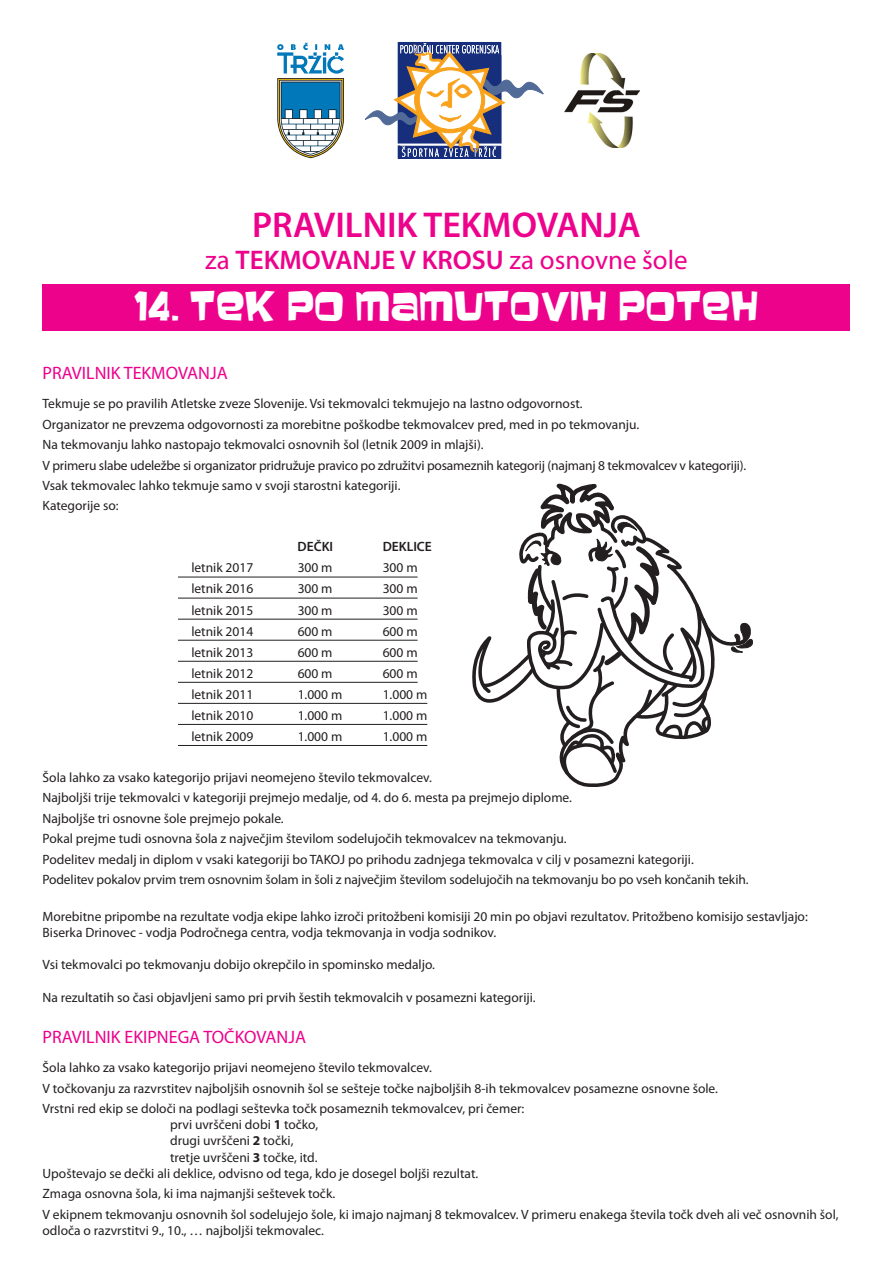
<style>
.page{position:relative;width:893px;height:1263px;background:#fff}
.page>*{position:absolute;margin:0;border:0;box-sizing:border-box;transform-origin:0 0}
.t1{font:36px "Baveuse";color:#fff}
.t2{font:600 36px "Myriad Pro";color:#ed028c}
.t3{font:600 27px "Myriad Pro";color:#ed028c}
.t4{font:18px "Myriad Pro";color:#ed028c}
.t5{font:13.5px/16.2px "Myriad Pro";color:#231f20}
.t6{font:600 13.5px "Myriad Pro";color:#231f20}
.s1{font-weight:400}
.s2{font-weight:700}
</style>
<div class="page">
<div style="left:43px;top:284px;width:807px;height:46px;background:#ed028c"></div>
<svg style="left:472px;top:484px;width:281px;height:303px"></svg>
<div style="left:398px;top:42px;width:103px;height:13px;border:1px solid #162e7c"></div>
<div style="left:398px;top:146px;width:103px;height:12px;border:1px solid #162e7c"></div>
<svg style="left:365px;top:43px;width:178px;height:114px"></svg>
<svg style="left:277px;top:42px;width:67px;height:116px"></svg>
<img style="left:565px;top:53px;width:75px;height:95px">
<hr style="left:43px;top:577px;width:375px;height:1px;background:#231f20">
<hr style="left:43px;top:598px;width:375px;height:1px;background:#231f20">
<hr style="left:43px;top:619px;width:375px;height:1px;background:#231f20">
<hr style="left:43px;top:640px;width:375px;height:1px;background:#231f20">
<hr style="left:43px;top:661px;width:375px;height:1px;background:#231f20">
<hr style="left:43px;top:682px;width:375px;height:1px;background:#231f20">
<hr style="left:43px;top:703px;width:384px;height:1px;background:#231f20">
<hr style="left:43px;top:724px;width:384px;height:1px;background:#231f20">
<hr style="left:43px;top:745px;width:384px;height:1px;background:#231f20">
<div style="left:33px;top:561px;width:145px;height:193px;background:#fff"></div>
<p class="t2" style="left:252px;top:202px;width:390px">PRAVILNIK TEKMOVANJA</p>
<p class="t3" style="left:205px;top:243px;width:484px"><span class="s1">za</span> TEKMOVANJE V KROSU <span class="s1">za osnovne šole</span></p>
<p class="t1" style="left:134px;top:286px;width:626px">14. TEK PO MAMUTOVIH POTEH</p>
<p class="t4" style="left:43px;top:362px;width:187px">PRAVILNIK TEKMOVANJA</p>
<p class="t5" style="left:43px;top:395px;width:542px">Tekmuje se po pravilih Atletske zveze Slovenije. Vsi tekmovalci tekmujejo na lastno odgovornost.</p>
<p class="t5" style="left:43px;top:416px;width:598px">Organizator ne prevzema odgovornosti za morebitne poškodbe tekmovalcev pred, med in po tekmovanju.</p>
<p class="t5" style="left:43px;top:436px;width:443px">Na tekmovanju lahko nastopajo tekmovalci osnovnih šol (letnik 2009 in mlajši).</p>
<p class="t5" style="left:43px;top:457px;width:705px">V primeru slabe udeležbe si organizator pridružuje pravico po združitvi posameznih kategorij (najmanj 8 tekmovalcev v kategoriji).</p>
<p class="t5" style="left:43px;top:477px;width:359px">Vsak tekmovalec lahko tekmuje samo v svoji starostni kategoriji.</p>
<p class="t5" style="left:43px;top:498px;width:78px">Kategorije so:</p>
<p class="t6" style="left:298px;top:538px;width:37px">DEČKI</p>
<p class="t6" style="left:383px;top:538px;width:51px">DEKLICE</p>
<p class="t5" style="left:191px;top:560px;width:63px">letnik 2017</p>
<p class="t5" style="left:298px;top:560px;width:36px">300 m</p>
<p class="t5" style="left:383px;top:560px;width:36px">300 m</p>
<p class="t5" style="left:191px;top:581px;width:63px">letnik 2016</p>
<p class="t5" style="left:298px;top:581px;width:36px">300 m</p>
<p class="t5" style="left:383px;top:581px;width:36px">300 m</p>
<p class="t5" style="left:191px;top:602px;width:63px">letnik 2015</p>
<p class="t5" style="left:298px;top:602px;width:36px">300 m</p>
<p class="t5" style="left:383px;top:602px;width:36px">300 m</p>
<p class="t5" style="left:191px;top:623px;width:63px">letnik 2014</p>
<p class="t5" style="left:298px;top:623px;width:36px">600 m</p>
<p class="t5" style="left:383px;top:623px;width:36px">600 m</p>
<p class="t5" style="left:191px;top:644px;width:63px">letnik 2013</p>
<p class="t5" style="left:298px;top:644px;width:36px">600 m</p>
<p class="t5" style="left:383px;top:644px;width:36px">600 m</p>
<p class="t5" style="left:191px;top:665px;width:63px">letnik 2012</p>
<p class="t5" style="left:298px;top:665px;width:36px">600 m</p>
<p class="t5" style="left:383px;top:665px;width:36px">600 m</p>
<p class="t5" style="left:191px;top:686px;width:63px">letnik 2011</p>
<p class="t5" style="left:298px;top:686px;width:46px">1.000 m</p>
<p class="t5" style="left:383px;top:686px;width:46px">1.000 m</p>
<p class="t5" style="left:191px;top:707px;width:63px">letnik 2010</p>
<p class="t5" style="left:298px;top:707px;width:46px">1.000 m</p>
<p class="t5" style="left:383px;top:707px;width:46px">1.000 m</p>
<p class="t5" style="left:191px;top:728px;width:63px">letnik 2009</p>
<p class="t5" style="left:298px;top:728px;width:46px">1.000 m</p>
<p class="t5" style="left:383px;top:728px;width:46px">1.000 m</p>
<p class="t5" style="left:43px;top:769px;width:391px">Šola lahko za vsako kategorijo prijavi neomejeno število tekmovalcev.</p>
<p class="t5" style="left:43px;top:789px;width:531px">Najboljši trije tekmovalci v kategoriji prejmejo medalje, od 4. do 6. mesta pa prejmejo diplome.</p>
<p class="t5" style="left:43px;top:810px;width:243px">Najboljše tri osnovne šole prejmejo pokale.</p>
<p class="t5" style="left:43px;top:830px;width:526px">Pokal prejme tudi osnovna šola z največjim številom sodelujočih tekmovalcev na tekmovanju.</p>
<p class="t5" style="left:43px;top:851px;width:653px">Podelitev medalj in diplom v vsaki kategoriji bo TAKOJ po prihodu zadnjega tekmovalca v cilj v posamezni kategoriji.</p>
<p class="t5" style="left:43px;top:871px;width:707px">Podelitev pokalov prvim trem osnovnim šolam in šoli z največjim številom sodelujočih na tekmovanju bo po vseh končanih tekih.</p>
<p class="t5" style="left:43px;top:908px;width:767px">Morebitne pripombe na rezultate vodja ekipe lahko izroči pritožbeni komisiji 20 min po objavi rezultatov. Pritožbeno komisijo sestavljajo:</p>
<p class="t5" style="left:43px;top:924px;width:455px">Biserka Drinovec - vodja Področnega centra, vodja tekmovanja in vodja sodnikov.</p>
<p class="t5" style="left:43px;top:956px;width:394px">Vsi tekmovalci po tekmovanju dobijo okrepčilo in spominsko medaljo.</p>
<p class="t5" style="left:43px;top:989px;width:495px">Na rezultatih so časi objavljeni samo pri prvih šestih tekmovalcih v posamezni kategoriji.</p>
<p class="t4" style="left:43px;top:1026px;width:265px">PRAVILNIK EKIPNEGA TOČKOVANJA</p>
<p class="t5" style="left:43px;top:1059px;width:391px">Šola lahko za vsako kategorijo prijavi neomejeno število tekmovalcev.</p>
<p class="t5" style="left:43px;top:1080px;width:677px">V točkovanju za razvrstitev najboljših osnovnih šol se sešteje točke najboljših 8-ih tekmovalcev posamezne osnovne šole.</p>
<p class="t5" style="left:43px;top:1100px;width:483px">Vrstni red ekip se določi na podlagi seštevka točk posameznih tekmovalcev, pri čemer:</p>
<p class="t5" style="left:170px;top:1116px;width:150px">prvi uvrščeni dobi <span class="s2">1</span> točko, drugi uvrščeni <span class="s2">2</span> točki, tretje uvrščeni <span class="s2">3</span> točke, itd.</p>
<p class="t5" style="left:43px;top:1165px;width:437px">Upoštevajo se dečki ali deklice, odvisno od tega, kdo je dosegel boljši rezultat.</p>
<p class="t5" style="left:43px;top:1185px;width:294px">Zmaga osnovna šola, ki ima najmanjši seštevek točk.</p>
<p class="t5" style="left:43px;top:1206px;width:797px">V ekipnem tekmovanju osnovnih šol sodelujejo šole, ki imajo najmanj 8 tekmovalcev. V primeru enakega števila točk dveh ali več osnovnih šol, odloča o razvrstitvi 9., 10., … najboljši tekmovalec.</p>
</div>
